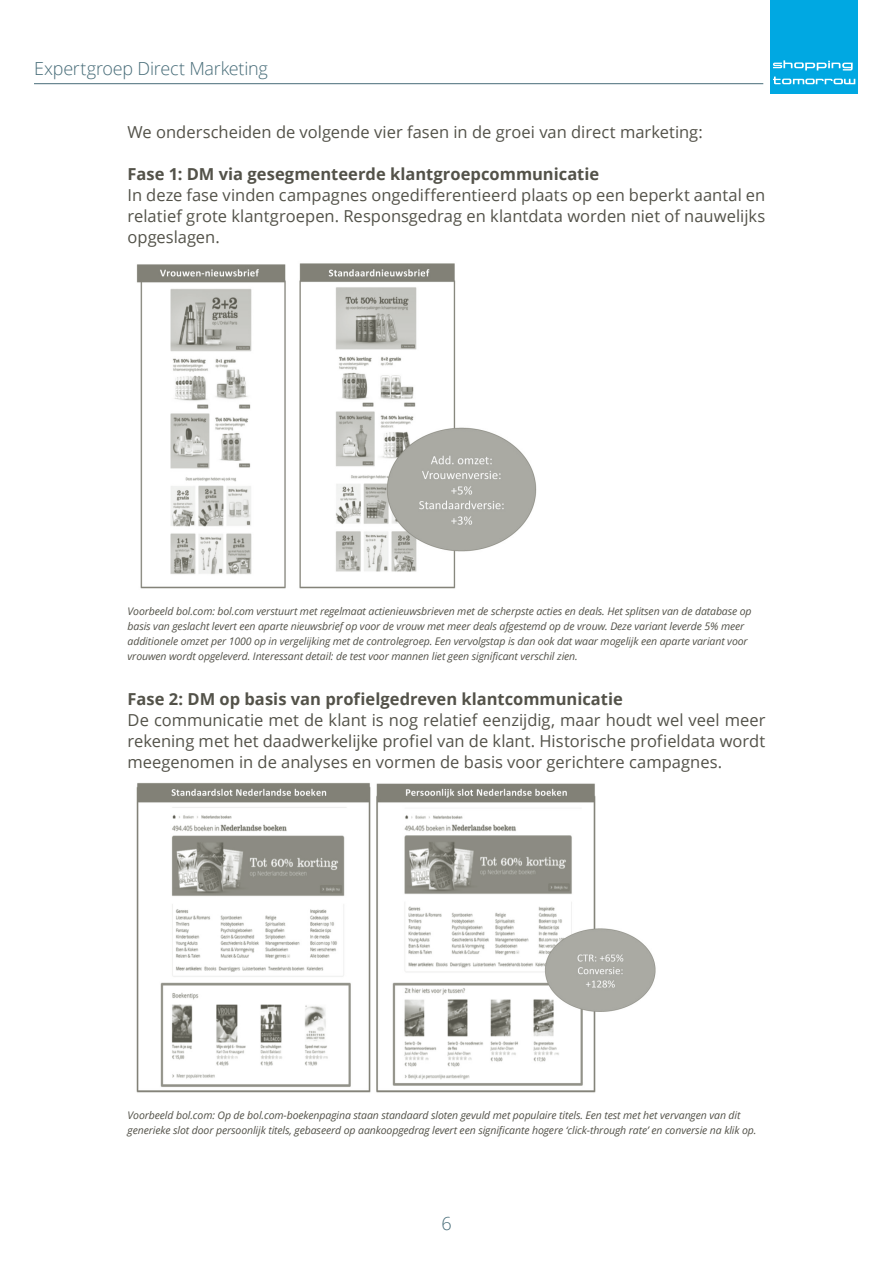
<style>
.page{position:relative;width:893px;height:1263px;background:#fff}
.page>*{position:absolute;margin:0;border:0;box-sizing:border-box;transform-origin:0 0}
.t1{font:300 18px "Open Sans";letter-spacing:-.01em;color:#476c78}
.Plat{font:16.5px/21px "Open Sans";color:#535249;text-align:justify}
.Tussenkop{font:700 16.5px "Open Sans";color:#535249}
.Figuurbijschrift{font:italic 10.5px/15px "Open Sans";letter-spacing:-.01em;color:#535249}
</style>
<div class="page">
<div style="left:770px;top:0;width:88px;height:94px;background:#00a8e2"></div>
<svg style="left:773px;top:60px;width:80px;height:10px"></svg>
<svg style="left:773px;top:77px;width:82px;height:7px"></svg>
<hr style="left:34px;top:83px;width:729px;height:1px;background:#476c78">
<img style="left:136px;top:263px;width:401px;height:326px">
<img style="left:136px;top:783px;width:520px;height:310px">
<h1 class="t1" style="left:34px;top:56px;width:235px">Expertgroep Direct Marketing</h1>
<p class="Plat" style="left:128px;top:121px;width:577px">We onderscheiden de volgende vier fasen in de groei van direct marketing:</p>
<p class="Tussenkop" style="left:128px;top:162px;width:473px">Fase 1: DM via gesegmenteerde klantgroepcommunicatie</p>
<p class="Plat" style="left:128px;top:184px;width:639px">In deze fase vinden campagnes ongedifferentieerd plaats op een beperkt aantal en relatief grote klantgroepen. Responsgedrag en klantdata worden niet of nauwelijks opgeslagen.</p>
<p class="Figuurbijschrift" style="left:128px;top:603px;width:626px">Voorbeeld bol.com: bol.com verstuurt met regelmaat actienieuwsbrieven met de scherpste acties en deals. Het splitsen van de database op basis van geslacht levert een aparte nieuwsbrief op voor de vrouw met meer deals afgestemd op de vrouw. Deze variant leverde 5% meer additionele omzet per 1000 op in vergelijking met de controlegroep. Een vervolgstap is dan ook dat waar mogelijk een aparte variant voor vrouwen wordt opgeleverd. Interessant detail: de test voor mannen liet geen significant verschil zien.</p>
<p class="Tussenkop" style="left:128px;top:687px;width:497px">Fase 2: DM op basis van profielgedreven klantcommunicatie</p>
<p class="Plat" style="left:128px;top:709px;width:639px">De communicatie met de klant is nog relatief eenzijdig, maar houdt wel veel meer rekening met het daadwerkelijke profiel van de klant. Historische profieldata wordt meegenomen in de analyses en vormen de basis voor gerichtere campagnes.</p>
<p class="Figuurbijschrift" style="left:128px;top:1107px;width:630px">Voorbeeld bol.com: Op de bol.com-boekenpagina staan standaard sloten gevuld met populaire titels. Een test met het vervangen van dit generieke slot door persoonlijk titels, gebaseerd op aankoopgedrag levert een significante hogere ‘click-through rate’ en conversie na klik op.</p>
<h1 class="t1" style="left:441px;top:1211px;width:12px">6</h1>
</div>
